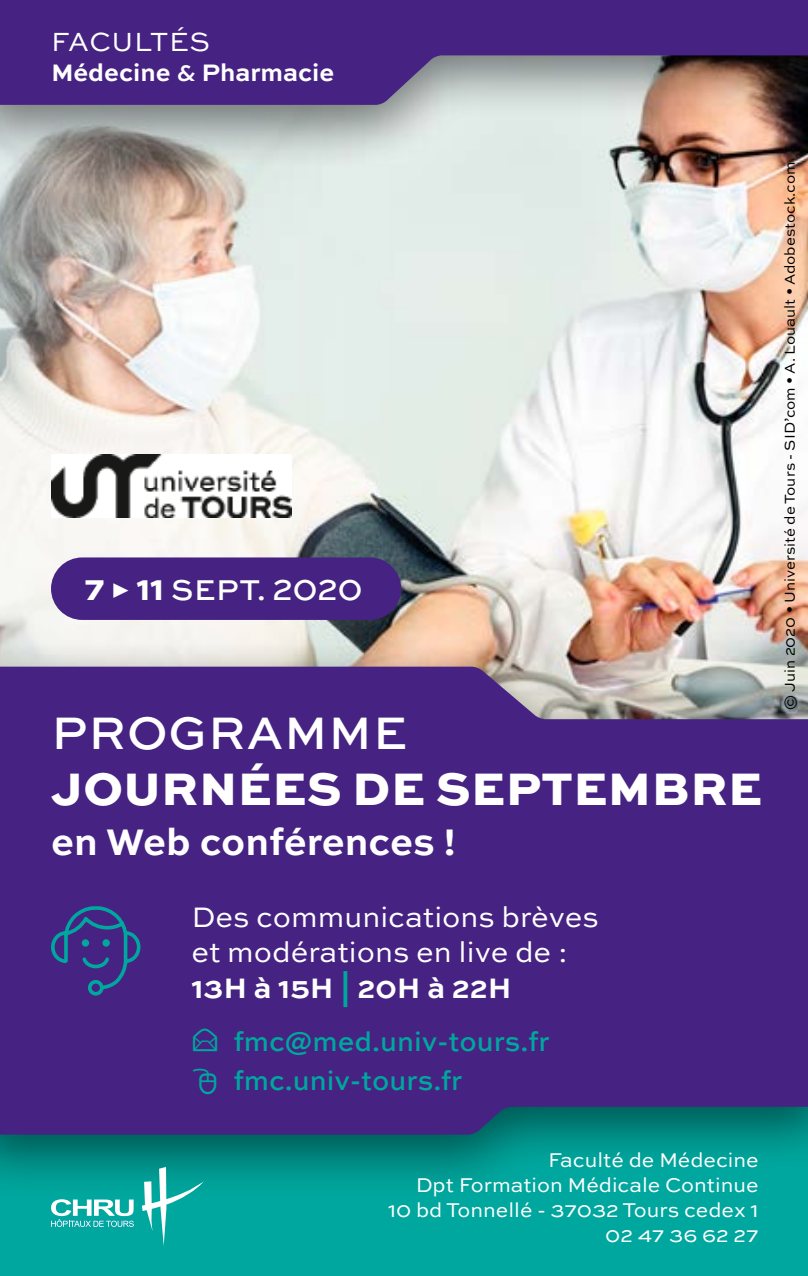
<style>
.page{position:relative;width:808px;height:1276px;background:#fff}
.page>*{position:absolute;margin:0;border:0;box-sizing:border-box;transform-origin:0 0}
.t1{font:800 48px "Sweet Sans Pro";letter-spacing:.01em;color:#fff}
.t2{font:500 48px "Sweet Sans Pro";letter-spacing:.02em;color:#fff}
.t3{font:700 39px "Sweet Sans Pro";color:#fff}
.t4{font:500 30.3px "Sweet Sans Pro";letter-spacing:.01em;color:#fff}
.t5{font:29.7px/35.7px "Sweet Sans Pro";color:#fff}
.t6{font:500 28.2px/39.3px "Sweet Sans Pro";color:#00a79e}
.t7{font:27.6px "Sweet Sans Pro";letter-spacing:.02em;color:#fff}
.t8{font:700 25.2px "Sweet Sans Pro";color:#fff}
.t9{font:21px/25.2px "Sweet Sans Pro";color:#fff;text-align:right}
.t10{font:15px "Sweet Sans Pro";color:#000}
.s1{font-weight:500}
.s2{font-weight:800}
.s3{font-size:25.2px}
.s4{font-weight:700}
.s5{font-weight:700;color:#00a79e}
</style>
<div class="page">
<img style="left:0;top:171px;width:808px;height:467px">
<div style="left:0;top:979px;width:808px;height:297px;background:#00a79e"></div>
<div style="left:0;top:0;width:808px;height:171px;background:#000;opacity:.5"></div>
<svg style="left:0;top:0;width:808px;height:105px;background:#593c84"></svg>
<div style="left:0;top:638px;width:808px;height:562px;background:#000;opacity:.5"></div>
<div style="left:0;top:666px;width:808px;height:468px;background:#462282"></div>
<div style="left:51px;top:557px;width:350px;height:63px;background:#462282;border-radius:31px"></div>
<img style="left:51px;top:454px;width:241px;height:63px">
<svg style="left:142px;top:1167px;width:62px;height:78px"></svg>
<svg style="left:51px;top:1199px;width:83px;height:28px"></svg>
<svg style="left:49px;top:904px;width:93px;height:93px;background:#393886"></svg>
<svg style="left:193px;top:1028px;width:24px;height:23px"></svg>
<svg style="left:193px;top:1068px;width:23px;height:26px"></svg>
<h3 class="t7" style="left:51px;top:22px;width:160px">FACULTÉS</h3>
<p class="t8" style="left:51px;top:53px;width:285px">Médecine <span class="s1">&amp;</span> Pharmacie</p>
<h3 class="t4" style="left:85px;top:568px;width:279px"><span class="s2">7</span> <span class="s3">▶</span> <span class="s2">11</span> SEPT. 2020</h3>
<h1 class="t2" style="left:52px;top:698px;width:357px">PROGRAMME</h1>
<h1 class="t1" style="left:52px;top:750px;width:712px">JOURNÉES DE SEPTEMBRE</h1>
<h2 class="t3" style="left:51px;top:812px;width:407px">en Web conférences !</h2>
<h3 class="t5" style="left:191px;top:897px;width:409px">Des communications brèves et modérations en live de :<br><span class="s4">13H à 15H</span> <span class="s5">|</span> <span class="s4">20H à 22H</span></h3>
<h3 class="t6" style="left:233px;top:1020px;width:318px">fmc@med.univ-tours.fr fmc.univ-tours.fr</h3>
<p class="t10" style="left:779px;top:710px;width:550px;rotate:-90deg">© Juin 2020 • Université de Tours - SID’com • A. Louault • Adobestock.com</p>
<p class="t9" style="left:388px;top:1146px;width:372px">Faculté de Médecine<br>Dpt Formation Médicale Continue<br>10 bd Tonnellé - 37032 Tours cedex 1<br>02 47 36 62 27</p>
</div>
